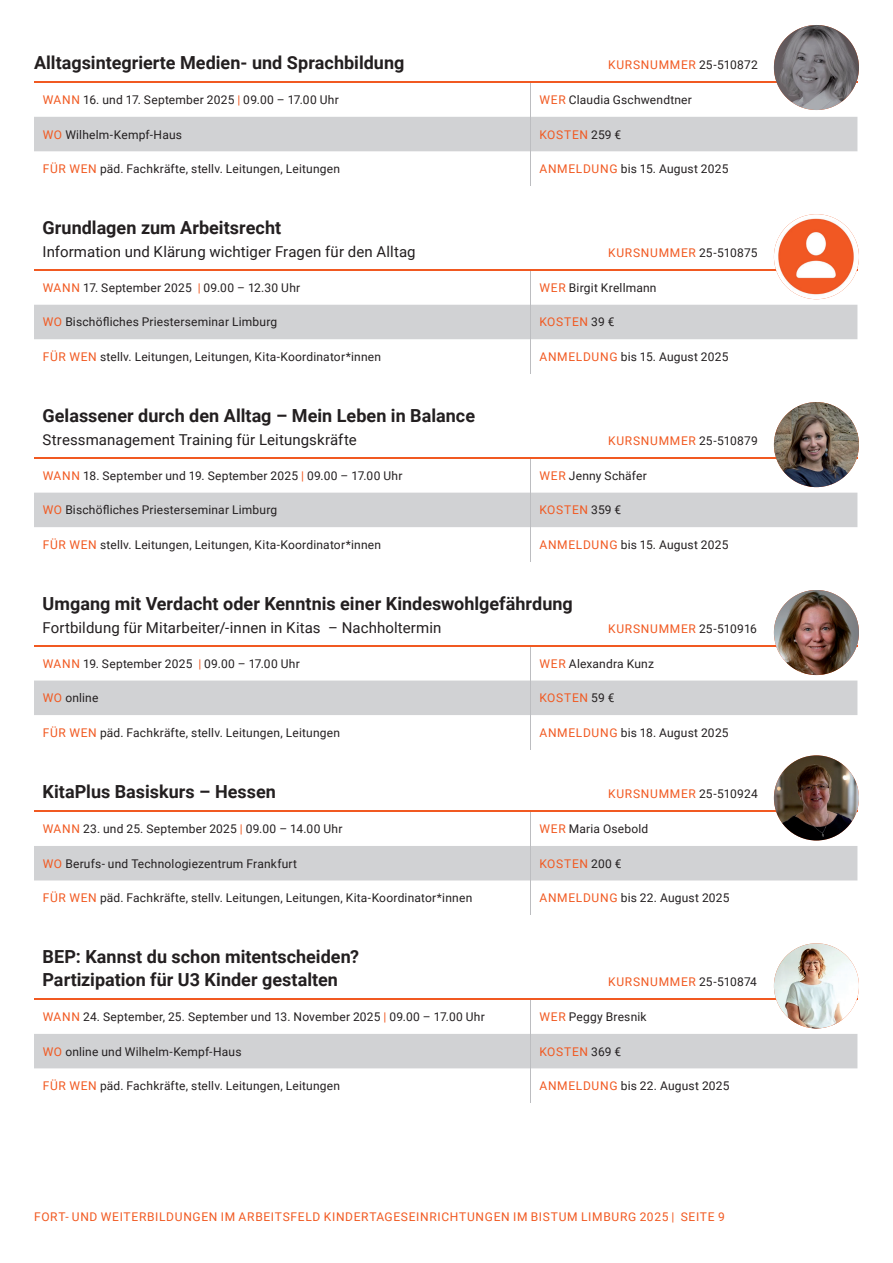
<style>
.page{position:relative;width:893px;height:1263px;background:#fff}
.page>*{position:absolute;margin:0;border:0;box-sizing:border-box;transform-origin:0 0}
.t1{font:700 18px/22.5px "Roboto";color:#231f20}
.t2{font:15px "Roboto";letter-spacing:.005em;color:#231f20}
.t3{font:12px "Roboto";letter-spacing:.02em;color:#231f20}
.t4{font:12px "Roboto";letter-spacing:.055em;color:#f15921}
.s1{color:#231f20}
.s2{color:#f15921}
</style>
<div class="page">
<svg style="left:34px;top:84px;width:823px;height:68px"></svg>
<div style="left:34px;top:117px;width:823px;height:34px;background:#d1d2d4"></div>
<hr style="left:34px;top:82px;width:497px;height:1px;background:#f15921">
<hr style="left:531px;top:82px;width:326px;height:1px;background:#f15921">
<hr style="left:530px;top:83px;width:1px;height:34px;background:#bcbdc0">
<hr style="left:530px;top:117px;width:1px;height:34px;background:#bcbdc0">
<hr style="left:530px;top:151px;width:1px;height:35px;background:#bcbdc0">
<svg style="left:34px;top:271px;width:823px;height:69px"></svg>
<div style="left:34px;top:305px;width:823px;height:34px;background:#d1d2d4"></div>
<hr style="left:34px;top:269px;width:497px;height:2px;background:#f15921">
<hr style="left:531px;top:269px;width:326px;height:2px;background:#f15921">
<hr style="left:530px;top:271px;width:1px;height:34px;background:#bcbdc0">
<hr style="left:530px;top:305px;width:1px;height:34px;background:#bcbdc0">
<hr style="left:530px;top:339px;width:1px;height:35px;background:#bcbdc0">
<svg style="left:34px;top:459px;width:823px;height:34px"></svg>
<div style="left:34px;top:493px;width:823px;height:34px;background:#d1d2d4"></div>
<hr style="left:34px;top:457px;width:497px;height:2px;background:#f15921">
<hr style="left:531px;top:457px;width:326px;height:2px;background:#f15921">
<hr style="left:530px;top:459px;width:1px;height:34px;background:#bcbdc0">
<hr style="left:530px;top:493px;width:1px;height:34px;background:#bcbdc0">
<hr style="left:530px;top:527px;width:1px;height:35px;background:#bcbdc0">
<div style="left:34px;top:680px;width:823px;height:35px;background:#d1d2d4"></div>
<hr style="left:34px;top:645px;width:497px;height:2px;background:#f15921">
<hr style="left:531px;top:645px;width:326px;height:2px;background:#f15921">
<hr style="left:530px;top:647px;width:1px;height:33px;background:#bcbdc0">
<hr style="left:530px;top:680px;width:1px;height:35px;background:#bcbdc0">
<hr style="left:530px;top:715px;width:1px;height:34px;background:#bcbdc0">
<svg style="left:34px;top:812px;width:823px;height:69px"></svg>
<div style="left:34px;top:846px;width:823px;height:34px;background:#d1d2d4"></div>
<hr style="left:34px;top:811px;width:497px;height:1px;background:#f15921">
<hr style="left:531px;top:811px;width:326px;height:1px;background:#f15921">
<hr style="left:530px;top:812px;width:1px;height:34px;background:#bcbdc0">
<hr style="left:530px;top:846px;width:1px;height:34px;background:#bcbdc0">
<hr style="left:530px;top:880px;width:1px;height:35px;background:#bcbdc0">
<svg style="left:34px;top:1000px;width:823px;height:69px"></svg>
<div style="left:34px;top:1034px;width:823px;height:34px;background:#d1d2d4"></div>
<hr style="left:34px;top:998px;width:497px;height:2px;background:#f15921">
<hr style="left:531px;top:998px;width:326px;height:2px;background:#f15921">
<hr style="left:530px;top:1000px;width:1px;height:34px;background:#bcbdc0">
<hr style="left:530px;top:1034px;width:1px;height:34px;background:#bcbdc0">
<hr style="left:530px;top:1068px;width:1px;height:35px;background:#bcbdc0">
<img style="left:774px;top:25px;width:85px;height:85px;border-radius:43px">
<img style="left:774px;top:214px;width:85px;height:85px;border-radius:43px">
<img style="left:774px;top:402px;width:85px;height:85px;border-radius:43px">
<img style="left:774px;top:590px;width:85px;height:85px;border-radius:42px">
<img style="left:774px;top:755px;width:85px;height:85px;border-radius:43px">
<img style="left:774px;top:943px;width:85px;height:85px;border-radius:43px">
<h1 class="t1" style="left:34px;top:50px;width:372px">Alltagsintegrierte Medien- und Sprachbildung</h1>
<p class="t4" style="left:608px;top:56px;width:151px">KURSNUMMER <span class="s1">25-510872</span></p>
<p class="t3" style="left:43px;top:91px;width:298px"><span class="s2">WANN</span> 16. und 17. September 2025 <span class="s2">|</span> 09.00 – 17.00 Uhr</p>
<p class="t3" style="left:539px;top:91px;width:154px"><span class="s2">WER</span> Claudia Gschwendtner</p>
<p class="t3" style="left:43px;top:126px;width:141px"><span class="s2">WO</span> Wilhelm-Kempf-Haus</p>
<p class="t4" style="left:539px;top:126px;width:83px">KOSTEN <span class="s1">259 €</span></p>
<p class="t3" style="left:43px;top:160px;width:299px"><span class="s2">FÜR WEN</span> päd. Fachkräfte, stellv. Leitungen, Leitungen</p>
<p class="t3" style="left:539px;top:160px;width:190px"><span class="s2">ANMELDUNG</span> bis 15. August 2025</p>
<h1 class="t1" style="left:43px;top:216px;width:240px">Grundlagen zum Arbeitsrecht</h1>
<p class="t2" style="left:43px;top:241px;width:375px">Information und Klärung wichtiger Fragen für den Alltag</p>
<p class="t4" style="left:608px;top:244px;width:151px">KURSNUMMER <span class="s1">25-510875</span></p>
<p class="t3" style="left:43px;top:279px;width:259px"><span class="s2">WANN</span> 17. September 2025 <span class="s2">|</span> 09.00 – 12.30 Uhr</p>
<p class="t3" style="left:539px;top:279px;width:119px"><span class="s2">WER</span> Birgit Krellmann</p>
<p class="t3" style="left:43px;top:314px;width:236px"><span class="s2">WO</span> Bischöfliches Priesterseminar Limburg</p>
<p class="t4" style="left:539px;top:314px;width:77px">KOSTEN <span class="s1">39 €</span></p>
<p class="t3" style="left:43px;top:348px;width:340px"><span class="s2">FÜR WEN</span> stellv. Leitungen, Leitungen, Kita-Koordinator*innen</p>
<p class="t3" style="left:539px;top:348px;width:190px"><span class="s2">ANMELDUNG</span> bis 15. August 2025</p>
<h1 class="t1" style="left:43px;top:404px;width:434px">Gelassener durch den Alltag – Mein Leben in Balance</h1>
<p class="t2" style="left:43px;top:429px;width:316px">Stressmanagement Training für Leitungskräfte</p>
<p class="t4" style="left:608px;top:432px;width:151px">KURSNUMMER <span class="s1">25-510879</span></p>
<p class="t3" style="left:43px;top:467px;width:361px"><span class="s2">WANN</span> 18. September und 19. September 2025 <span class="s2">|</span> 09.00 – 17.00 Uhr</p>
<p class="t3" style="left:539px;top:467px;width:109px"><span class="s2">WER</span> Jenny Schäfer</p>
<p class="t3" style="left:43px;top:502px;width:236px"><span class="s2">WO</span> Bischöfliches Priesterseminar Limburg</p>
<p class="t4" style="left:539px;top:502px;width:83px">KOSTEN <span class="s1">359 €</span></p>
<p class="t3" style="left:43px;top:536px;width:340px"><span class="s2">FÜR WEN</span> stellv. Leitungen, Leitungen, Kita-Koordinator*innen</p>
<p class="t3" style="left:539px;top:536px;width:190px"><span class="s2">ANMELDUNG</span> bis 15. August 2025</p>
<h1 class="t1" style="left:43px;top:592px;width:532px">Umgang mit Verdacht oder Kenntnis einer Kindeswohlgefährdung</h1>
<p class="t2" style="left:43px;top:617px;width:400px">Fortbildung für Mitarbeiter/-innen in Kitas – Nachholtermin</p>
<p class="t4" style="left:608px;top:620px;width:150px">KURSNUMMER <span class="s1">25-510916</span></p>
<p class="t3" style="left:43px;top:655px;width:258px"><span class="s2">WANN</span> 19. September 2025 <span class="s2">|</span> 09.00 – 17.00 Uhr</p>
<p class="t3" style="left:539px;top:655px;width:116px"><span class="s2">WER</span> Alexandra Kunz</p>
<p class="t3" style="left:43px;top:690px;width:57px"><span class="s2">WO</span> online</p>
<p class="t4" style="left:539px;top:690px;width:77px">KOSTEN <span class="s1">59 €</span></p>
<p class="t3" style="left:43px;top:724px;width:299px"><span class="s2">FÜR WEN</span> päd. Fachkräfte, stellv. Leitungen, Leitungen</p>
<p class="t3" style="left:539px;top:724px;width:191px"><span class="s2">ANMELDUNG</span> bis 18. August 2025</p>
<h1 class="t1" style="left:43px;top:780px;width:235px">KitaPlus Basiskurs – Hessen</h1>
<p class="t4" style="left:608px;top:785px;width:151px">KURSNUMMER <span class="s1">25-510924</span></p>
<p class="t3" style="left:43px;top:820px;width:301px"><span class="s2">WANN</span> 23. und 25. September 2025 <span class="s2">|</span> 09.00 – 14.00 Uhr</p>
<p class="t3" style="left:539px;top:820px;width:110px"><span class="s2">WER</span> Maria Osebold</p>
<p class="t3" style="left:43px;top:855px;width:256px"><span class="s2">WO</span> Berufs- und Technologiezentrum Frankfurt</p>
<p class="t4" style="left:539px;top:855px;width:84px">KOSTEN <span class="s1">200 €</span></p>
<p class="t3" style="left:43px;top:889px;width:431px"><span class="s2">FÜR WEN</span> päd. Fachkräfte, stellv. Leitungen, Leitungen, Kita-Koordinator*innen</p>
<p class="t3" style="left:539px;top:889px;width:191px"><span class="s2">ANMELDUNG</span> bis 22. August 2025</p>
<h1 class="t1" style="left:43px;top:945px;width:318px">BEP: Kannst du schon mitentscheiden?<br>Partizipation für U3 Kinder gestalten</h1>
<p class="t4" style="left:608px;top:973px;width:150px">KURSNUMMER <span class="s1">25-510874</span></p>
<p class="t3" style="left:43px;top:1008px;width:444px"><span class="s2">WANN</span> 24. September, 25. September und 13. November 2025 <span class="s2">|</span> 09.00 – 17.00 Uhr</p>
<p class="t3" style="left:539px;top:1008px;width:109px"><span class="s2">WER</span> Peggy Bresnik</p>
<p class="t3" style="left:43px;top:1043px;width:200px"><span class="s2">WO</span> online und Wilhelm-Kempf-Haus</p>
<p class="t4" style="left:539px;top:1043px;width:83px">KOSTEN <span class="s1">369 €</span></p>
<p class="t3" style="left:43px;top:1077px;width:299px"><span class="s2">FÜR WEN</span> päd. Fachkräfte, stellv. Leitungen, Leitungen</p>
<p class="t3" style="left:539px;top:1077px;width:191px"><span class="s2">ANMELDUNG</span> bis 22. August 2025</p>
<p class="t4" style="left:34px;top:1208px;width:692px">FORT- UND WEITERBILDUNGEN IM ARBEITSFELD KINDERTAGESEINRICHTUNGEN IM BISTUM LIMBURG 2025 | SEITE 9</p>
</div>
